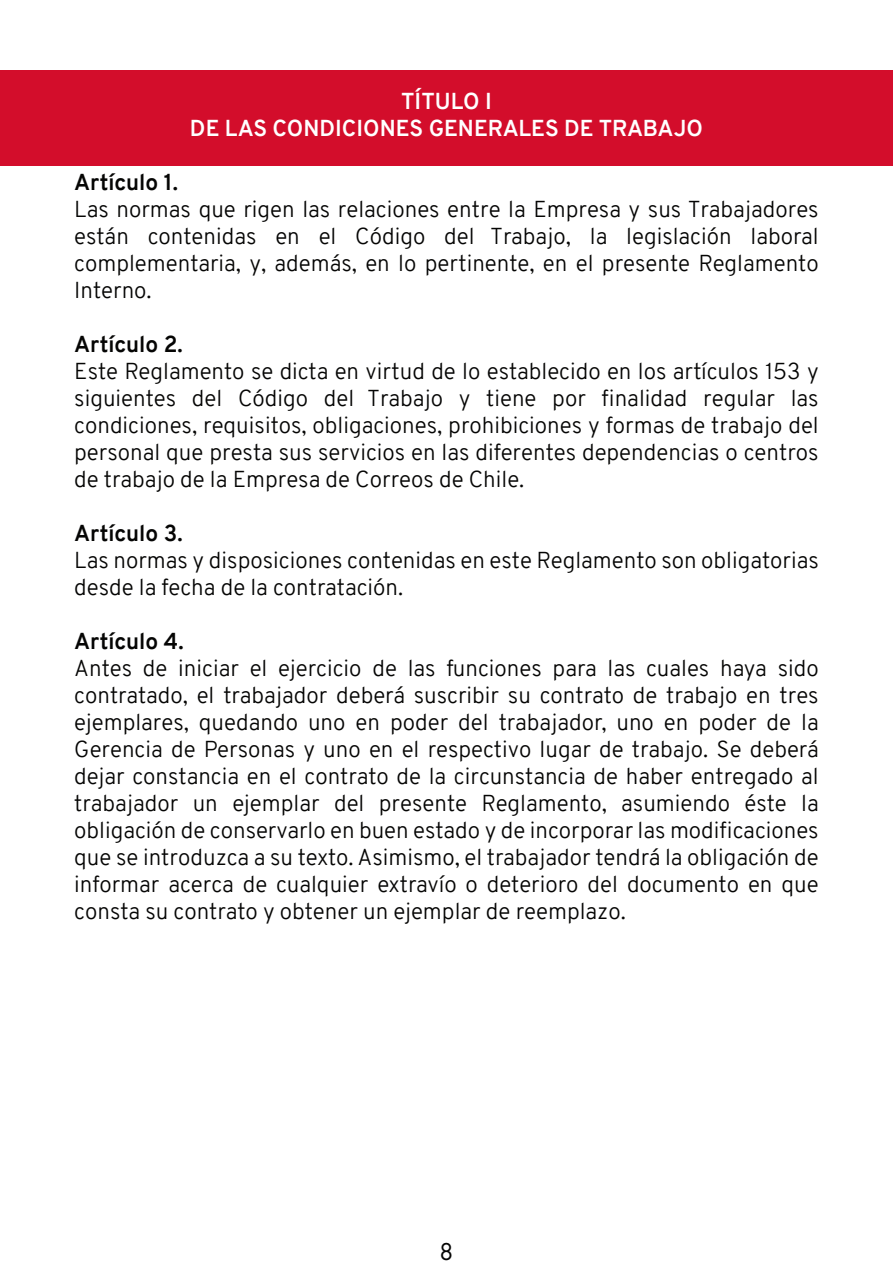
<style>
.page{position:relative;width:893px;height:1276px;background:#fff}
.page>*{position:absolute;margin:0;border:0;box-sizing:border-box;transform-origin:0 0}
.t1{font:300 22.5px/27px "Overpass";color:#050504;text-align:justify}
.t2{font:700 22.5px/27px "Overpass";color:#fff;text-align:center}
.t3{font:700 22.5px "Overpass";color:#050504}
.t4{font:22.5px "Futura Std";color:#050504}
</style>
<div class="page">
<div style="left:0;top:71px;width:893px;height:95px;background:#d30d2b"></div>
<p class="t2" style="left:190px;top:87px;width:515px">TÍTULO I<br>DE LAS CONDICIONES GENERALES DE TRABAJO</p>
<p class="t3" style="left:74px;top:166px;width:105px">Artículo 1.</p>
<p class="t1" style="left:74px;top:195px;width:746px">Las normas que rigen las relaciones entre la Empresa y sus Trabajadores están contenidas en el Código del Trabajo, la legislación laboral complementaria, y, además, en lo pertinente, en el presente Reglamento Interno.</p>
<p class="t3" style="left:74px;top:328px;width:110px">Artículo 2.</p>
<p class="t1" style="left:74px;top:357px;width:746px">Este Reglamento se dicta en virtud de lo establecido en los artículos 153 y siguientes del Código del Trabajo y tiene por finalidad regular las condiciones, requisitos, obligaciones, prohibiciones y formas de trabajo del personal que presta sus servicios en las diferentes dependencias o centros de trabajo de la Empresa de Correos de Chile.</p>
<p class="t3" style="left:74px;top:517px;width:110px">Artículo 3.</p>
<p class="t1" style="left:74px;top:546px;width:746px">Las normas y disposiciones contenidas en este Reglamento son obligatorias desde la fecha de la contratación.</p>
<p class="t3" style="left:74px;top:625px;width:111px">Artículo 4.</p>
<p class="t1" style="left:74px;top:654px;width:746px">Antes de iniciar el ejercicio de las funciones para las cuales haya sido contratado, el trabajador deberá suscribir su contrato de trabajo en tres ejemplares, quedando uno en poder del trabajador, uno en poder de la Gerencia de Personas y uno en el respectivo lugar de trabajo. Se deberá dejar constancia en el contrato de la circunstancia de haber entregado al trabajador un ejemplar del presente Reglamento, asumiendo éste la obligación de conservarlo en buen estado y de incorporar las modificaciones que se introduzca a su texto. Asimismo, el trabajador tendrá la obligación de informar acerca de cualquier extravío o deterioro del documento en que consta su contrato y obtener un ejemplar de reemplazo.</p>
<p class="t4" style="left:440px;top:1237px;width:15px">8</p>
</div>
